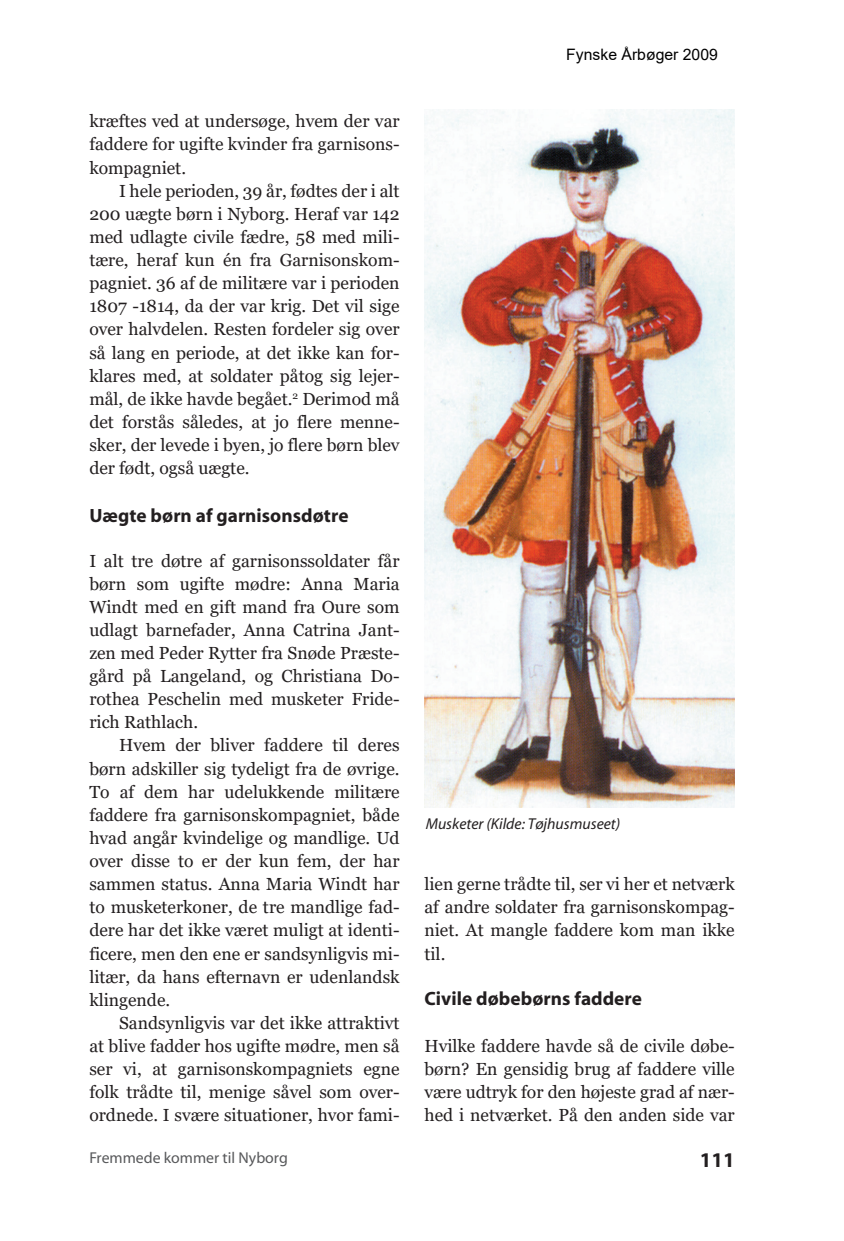
<style>
.page{position:relative;width:844px;height:1241px;background:#fff}
.page>*{position:absolute;margin:0;border:0;box-sizing:border-box;transform-origin:0 0}
.t1{font:700 21px "Myriad";color:#231f20}
.Overskrift_3{font:700 19.25px "Myriad";color:#231f20}
.Overskrift_3-2{font:17.5px/23.1px "Georgia";color:#231f20;text-align:justify}
.t2{font:italic 15.75px "Myriad";color:#231f20}
.t3{font:15.75px "Myriad";color:#57585a}
.t4{font:15.75px "Arial";color:#000}
</style>
<div class="page">
<img style="left:424px;top:109px;width:310px;height:698px">
<p class="Overskrift_3-2" style="left:89px;top:110px;width:312px">kræftes ved at undersøge, hvem der var faddere for ugifte kvinder fra garnisons&shy;kompagniet.</p>
<p class="Overskrift_3-2" style="left:89px;top:179px;width:312px;text-indent:30px">I hele perioden, 39 år, fødtes der i alt 200 uægte børn i Nyborg. Heraf var 142 med udlagte civile fædre, 58 med mili&shy;tære, heraf kun én fra Garnisonskom&shy;pagniet. 36 af de militære var i perioden 1807 -1814, da der var krig. Det vil sige over halvdelen. Resten fordeler sig over så lang en periode, at det ikke kan for&shy;klares med, at soldater påtog sig lejer&shy;mål, de ikke havde begået.<sup>2</sup> Derimod må det forstås således, at jo flere menne&shy;sker, der levede i byen, jo flere børn blev der født, også uægte.</p>
<p class="Overskrift_3" style="left:89px;top:505px;width:261px">Uægte børn af garnisonsdøtre</p>
<p class="Overskrift_3-2" style="left:89px;top:549px;width:312px">I alt tre døtre af garnisonssoldater får børn som ugifte mødre: Anna Maria Windt med en gift mand fra Oure som udlagt barnefader, Anna Catrina Jant&shy;zen med Peder Rytter fra Snøde Præste&shy;gård på Langeland, og Christiana Do&shy;rothea Peschelin med musketer Fride&shy;rich Rathlach.</p>
<p class="Overskrift_3-2" style="left:89px;top:734px;width:312px;text-indent:30px">Hvem der bliver faddere til deres børn adskiller sig tydeligt fra de øvrige.<br>To af dem har udelukkende militære faddere fra garnisonskompagniet, både hvad angår kvindelige og mandlige. Ud over disse to er der kun fem, der har sammen status. Anna Maria Windt har to musketerkoner, de tre mandlige fad&shy;dere har det ikke været muligt at identi&shy;ficere, men den ene er sandsynligvis mi&shy;litær, da hans efternavn er udenlandsk klingende.</p>
<p class="Overskrift_3-2" style="left:89px;top:1011px;width:312px;text-indent:30px">Sandsynligvis var det ikke attraktivt at blive fadder hos ugifte mødre, men så ser vi, at garnisonskompagniets egne folk trådte til, menige såvel som over&shy;ordnede. I svære situationer, hvor fami-</p>
<p class="t4" style="left:566px;top:43px;width:153px">Fynske Årbøger 2009</p>
<p class="t2" style="left:425px;top:816px;width:196px">Musketer (Kilde: Tøjhusmuseet)</p>
<p class="Overskrift_3-2" style="left:424px;top:872px;width:312px">lien gerne trådte til, ser vi her et netværk af andre soldater fra garnisonskompag&shy;niet. At mangle faddere kom man ikke til.</p>
<p class="Overskrift_3" style="left:424px;top:988px;width:219px">Civile døbebørns faddere</p>
<p class="Overskrift_3-2" style="left:424px;top:1034px;width:312px">Hvilke faddere havde så de civile døbe&shy;børn? En gensidig brug af faddere ville være udtryk for den højeste grad af nær&shy;hed i netværket. På den anden side var</p>
<p class="t3" style="left:89px;top:1150px;width:200px">Fremmede kommer til Nyborg</p>
<p class="t1" style="left:699px;top:1149px;width:36px">111</p>
</div>
